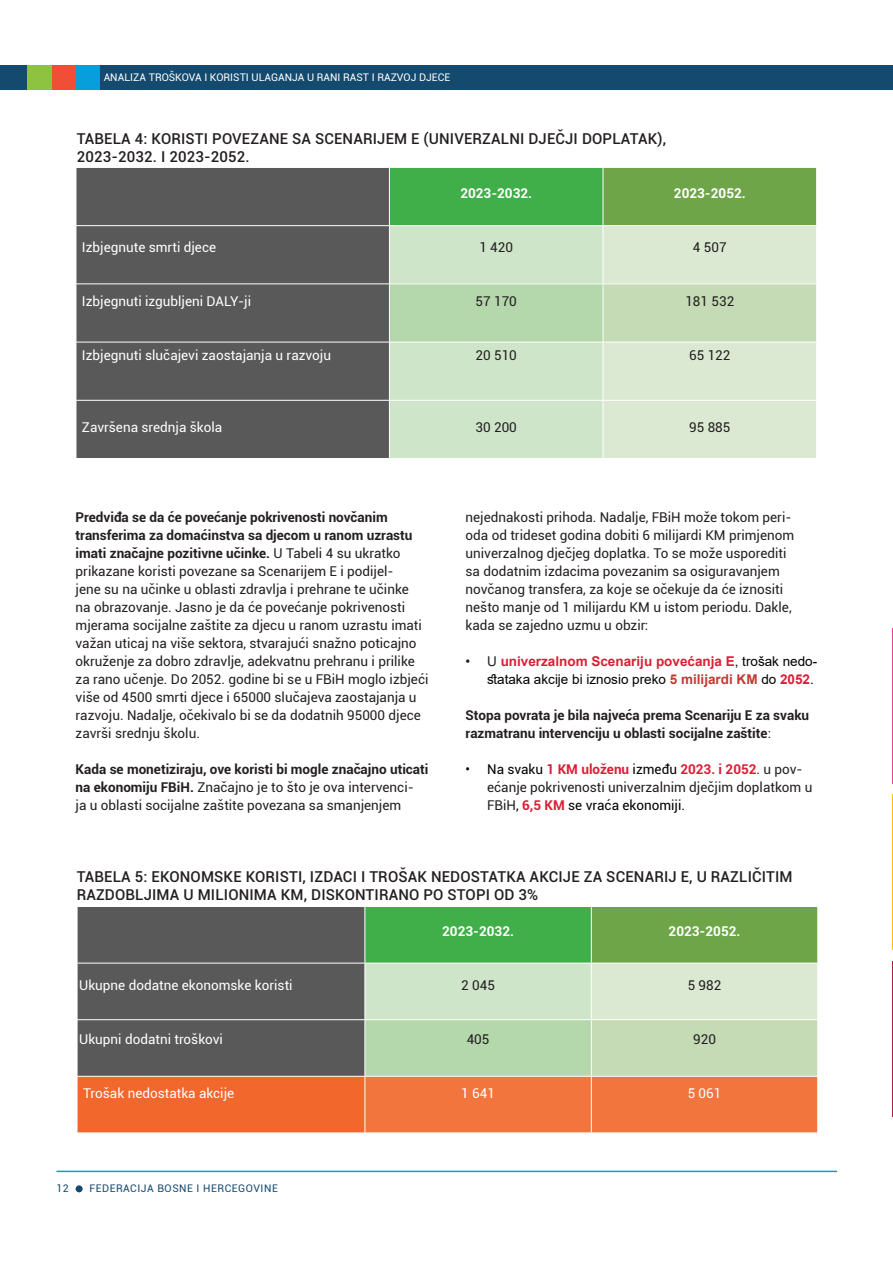
<style>
.page{position:relative;width:893px;height:1263px;background:#fff}
.page>*{position:absolute;margin:0;border:0;box-sizing:border-box;transform-origin:0 0}
.Graph_Headline{font:500 15px/18px "Roboto";letter-spacing:.01em;color:#231f20}
.Copy{font:13.5px/18px "Roboto";color:#231f20}
.Copy-2{font:13.5px "Roboto";color:#fff}
.Graph_Headline-2{font:700 13.5px/18px "Roboto";color:#231f20}
.t1{font:13.5px/18px "Arial";color:#000;text-align:right}
.Copy-3{font:700 13.5px "Roboto";color:#fff}
.t2{font:10.5px "Roboto";color:#fff}
.t3{font:10.5px "Roboto";letter-spacing:.05em;color:#144a6e}
.s1{font-weight:700}
.s2{color:#231f20}
.s3{font-weight:700;color:#dc1e35}
.s4{font-weight:700;color:#c53931}
.s5{font-weight:400}
.s6{color:#000}
</style>
<div class="page">
<div style="left:0;top:65px;width:893px;height:24px;background:#144a6e"></div>
<hr style="left:56px;top:1171px;width:781px;height:1px;background:#069edb">
<div style="left:76px;top:1185px;width:7px;height:7px;background:#144a6e;border-radius:50%"></div>
<div style="left:75px;top:65px;width:25px;height:24px;background:#069edb"></div>
<div style="left:51px;top:65px;width:24px;height:24px;background:#f04e37"></div>
<div style="left:27px;top:65px;width:24px;height:24px;background:#8ec342"></div>
<div style="left:77px;top:168px;width:312px;height:290px;background:#595959"></div>
<div style="left:389px;top:167px;width:214px;height:59px;background:#40ae49"></div>
<div style="left:603px;top:167px;width:214px;height:59px;background:#6ea549"></div>
<div style="left:390px;top:226px;width:213px;height:232px;background:#cfe5c9"></div>
<div style="left:604px;top:226px;width:212px;height:232px;background:#dbe9d2"></div>
<div style="left:389px;top:284px;width:214px;height:58px;background:#b5d7ac"></div>
<div style="left:603px;top:284px;width:214px;height:58px;background:#c5dbb6"></div>
<hr style="left:389px;top:167px;width:214px;height:1px;background:#fff">
<hr style="left:389px;top:168px;width:1px;height:57px;background:#fff">
<hr style="left:603px;top:167px;width:214px;height:1px;background:#fff">
<hr style="left:603px;top:168px;width:1px;height:57px;background:#fff">
<hr style="left:816px;top:168px;width:1px;height:57px;background:#fff">
<hr style="left:76px;top:225px;width:313px;height:1px;background:#fff">
<hr style="left:389px;top:225px;width:214px;height:1px;background:#fff">
<hr style="left:603px;top:225px;width:214px;height:1px;background:#fff">
<hr style="left:76px;top:283px;width:313px;height:1px;background:#fff">
<hr style="left:389px;top:283px;width:214px;height:1px;background:#fff">
<hr style="left:389px;top:284px;width:1px;height:58px;background:#fff">
<hr style="left:603px;top:283px;width:214px;height:1px;background:#fff">
<hr style="left:603px;top:284px;width:1px;height:58px;background:#fff">
<hr style="left:816px;top:284px;width:1px;height:58px;background:#fff">
<hr style="left:76px;top:342px;width:313px;height:1px;background:#fff">
<hr style="left:389px;top:342px;width:214px;height:1px;background:#fff">
<hr style="left:603px;top:342px;width:214px;height:1px;background:#fff">
<hr style="left:76px;top:400px;width:313px;height:1px;background:#fff">
<hr style="left:389px;top:400px;width:214px;height:1px;background:#fff">
<hr style="left:603px;top:400px;width:214px;height:1px;background:#fff">
<div style="left:78px;top:907px;width:286px;height:169px;background:#595959"></div>
<div style="left:365px;top:906px;width:226px;height:57px;background:#40ae49"></div>
<div style="left:591px;top:906px;width:227px;height:57px;background:#6ea549"></div>
<div style="left:365px;top:963px;width:226px;height:57px;background:#cfe5c9"></div>
<div style="left:591px;top:963px;width:227px;height:57px;background:#dbe9d2"></div>
<div style="left:365px;top:1020px;width:226px;height:56px;background:#b5d7ac"></div>
<div style="left:591px;top:1020px;width:227px;height:56px;background:#c5dbb6"></div>
<div style="left:77px;top:1076px;width:288px;height:57px;background:#f2672b"></div>
<div style="left:365px;top:1077px;width:452px;height:55px;background:#f3753e"></div>
<hr style="left:365px;top:906px;width:226px;height:1px;background:#fff">
<hr style="left:591px;top:906px;width:227px;height:1px;background:#fff">
<hr style="left:591px;top:907px;width:1px;height:56px;background:#fff">
<hr style="left:817px;top:907px;width:1px;height:56px;background:#fff">
<hr style="left:77px;top:963px;width:288px;height:1px;background:#fff">
<hr style="left:365px;top:963px;width:226px;height:1px;background:#fff">
<hr style="left:591px;top:963px;width:227px;height:1px;background:#fff">
<hr style="left:591px;top:963px;width:1px;height:56px;background:#fff">
<hr style="left:817px;top:963px;width:1px;height:56px;background:#fff">
<hr style="left:77px;top:1019px;width:288px;height:1px;background:#fff">
<hr style="left:365px;top:1019px;width:226px;height:1px;background:#fff">
<hr style="left:591px;top:1019px;width:227px;height:1px;background:#fff">
<hr style="left:591px;top:1020px;width:1px;height:56px;background:#fff">
<hr style="left:817px;top:1020px;width:1px;height:56px;background:#fff">
<hr style="left:77px;top:1076px;width:288px;height:1px;background:#fff">
<hr style="left:77px;top:1077px;width:1px;height:55px;background:#fff">
<hr style="left:364px;top:1077px;width:1px;height:55px;background:#fff">
<hr style="left:591px;top:1077px;width:1px;height:55px;background:#fff">
<hr style="left:77px;top:1132px;width:288px;height:1px;background:#fff">
<hr style="left:892px;top:961px;width:1px;height:155px;background:#a71d44">
<hr style="left:892px;top:794px;width:1px;height:156px;background:#ffc20e">
<hr style="left:892px;top:628px;width:1px;height:156px;background:#ee4095">
<p class="t2" style="left:104px;top:70px;width:348px">ANALIZA TROŠKOVA I KORISTI ULAGANJA U RANI RAST I RAZVOJ DJECE</p>
<p class="Graph_Headline" style="left:77px;top:129px;width:591px">TABELA 4: KORISTI POVEZANE SA SCENARIJEM E (UNIVERZALNI DJEČJI DOPLATAK),<br>2023-2032. I 2023-2052.</p>
<p class="Copy-3" style="left:460px;top:184px;width:73px">2023-2032.</p>
<p class="Copy-3" style="left:674px;top:184px;width:73px">2023-2052.</p>
<p class="Copy-2" style="left:82px;top:238px;width:136px">Izbjegnute smrti djece</p>
<p class="Copy" style="left:479px;top:238px;width:35px">1 420</p>
<p class="Copy" style="left:693px;top:238px;width:35px">4 507</p>
<p class="Copy-2" style="left:82px;top:292px;width:171px">Izbjegnuti izgubljeni DALY-ji</p>
<p class="Copy" style="left:476px;top:292px;width:43px">57 170</p>
<p class="Copy" style="left:685px;top:292px;width:50px">181 532</p>
<p class="Copy-2" style="left:82px;top:346px;width:251px">Izbjegnuti slučajevi zaostajanja u razvoju</p>
<p class="Copy" style="left:476px;top:346px;width:43px">20 510</p>
<p class="Copy" style="left:689px;top:346px;width:43px">65 122</p>
<p class="Copy-2" style="left:82px;top:418px;width:142px">Završena srednja škola</p>
<p class="Copy" style="left:476px;top:418px;width:43px">30 200</p>
<p class="Copy" style="left:689px;top:418px;width:43px">95 885</p>
<p class="Copy" style="left:76px;top:508px;width:354px"><span class="s1">Predviđa se da će povećanje pokrivenosti novčanim transferima za domaćinstva sa djecom u ranom uzrastu imati značajne pozitivne učinke.</span> U Tabeli 4 su ukratko prikazane koristi povezane sa Scenarijem E i podijel-<br>jene su na učinke u oblasti zdravlja i prehrane te učinke<br>na obrazovanje. Jasno je da će povećanje pokrivenosti mjerama socijalne zaštite za djecu u ranom uzrastu imati važan uticaj na više sektora, stvarajući snažno poticajno okruženje za dobro zdravlje, adekvatnu prehranu i prilike za rano učenje. Do 2052. godine bi se u FBiH moglo izbjeći više od 4500 smrti djece i 65000 slučajeva zaostajanja u razvoju. Nadalje, očekivalo bi se da dodatnih 95000 djece završi srednju školu.</p>
<p class="Copy" style="left:76px;top:760px;width:354px"><span class="s1">Kada se monetiziraju, ove koristi bi mogle značajno uticati na ekonomiju FBiH.</span> Značajno je to što je ova intervenci-<br>ja u oblasti socijalne zaštite povezana sa smanjenjem</p>
<p class="Copy" style="left:466px;top:508px;width:330px">nejednakosti prihoda. Nadalje, FBiH može tokom peri&shy;oda od trideset godina dobiti 6 milijardi KM primjenom univerzalnog dječjeg doplatka. To se može usporediti sa dodatnim izdacima povezanim sa osiguravanjem novčanog transfera, za koje se očekuje da će iznositi nešto manje od 1 milijardu KM u istom periodu. Dakle, kada se zajedno uzmu u obzir:</p>
<p class="t1" style="left:466px;top:652px;width:353px"><span class="s2">• U</span> <span class="s3">univerzalnom Scenariju povećanja E</span>, trošak nedo&shy;stataka akcije bi iznosio preko <span class="s4">5 milijardi KM</span> do <span class="s3">2052</span>.</p>
<p class="Graph_Headline-2" style="left:466px;top:706px;width:345px">Stopa povrata je bila najveća prema Scenariju E za svaku razmatranu intervenciju u oblasti socijalne zaštite<span class="s5">:</span></p>
<p class="Copy" style="left:487px;top:760px;width:327px;text-indent:-22px"><span class="s6">• Na svaku</span> <span class="s3">1 KM uloženu</span> <span class="s6">između</span> <span class="s3">2023. i 2052</span>. u pov&shy;ećanje pokrivenosti univerzalnim dječjim doplatkom u<br>FBiH<span class="s6">,</span> <span class="s3">6,5 KM</span> <span class="s6">se vraća ekonomiji.</span></p>
<p class="Graph_Headline" style="left:77px;top:867px;width:717px">TABELA 5: EKONOMSKE KORISTI, IZDACI I TROŠAK NEDOSTATKA AKCIJE ZA SCENARIJ E, U RAZLIČITIM<br>RAZDOBLJIMA U MILIONIMA KM, DISKONTIRANO PO STOPI OD 3%</p>
<p class="Copy-3" style="left:442px;top:922px;width:73px">2023-2032.</p>
<p class="Copy-3" style="left:669px;top:922px;width:73px">2023-2052.</p>
<p class="Copy-2" style="left:79px;top:976px;width:215px">Ukupne dodatne ekonomske koristi</p>
<p class="Copy" style="left:461px;top:976px;width:35px">2 045</p>
<p class="Copy" style="left:688px;top:976px;width:35px">5 982</p>
<p class="Copy-2" style="left:79px;top:1030px;width:145px">Ukupni dodatni troškovi</p>
<p class="Copy" style="left:467px;top:1030px;width:24px">405</p>
<p class="Copy" style="left:693px;top:1030px;width:24px">920</p>
<p class="Copy-2" style="left:83px;top:1084px;width:153px">Trošak nedostatka akcije</p>
<p class="Copy-2" style="left:461px;top:1084px;width:35px">1 641</p>
<p class="Copy-2" style="left:688px;top:1084px;width:35px">5 061</p>
<p class="t3" style="left:56px;top:1181px;width:14px">12</p>
<p class="t3" style="left:89px;top:1181px;width:190px">FEDERACIJA BOSNE I HERCEGOVINE</p>
</div>
